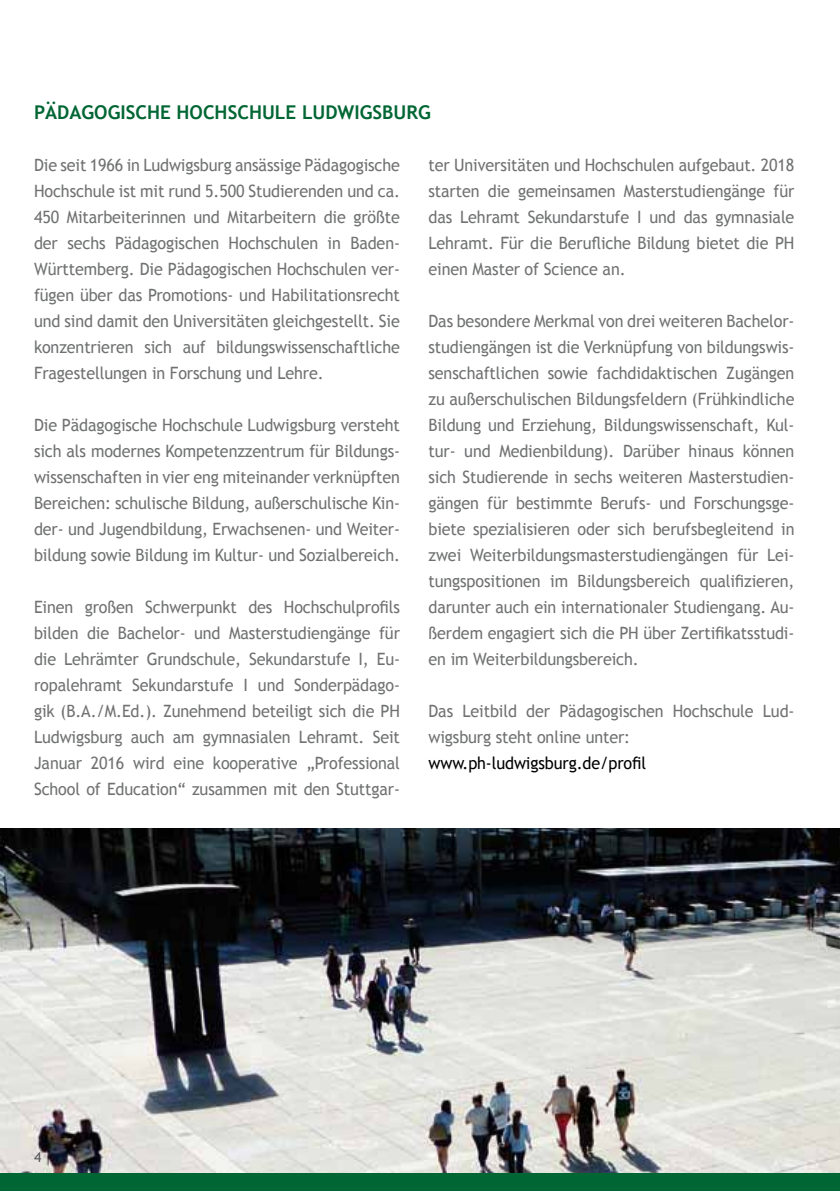
<style>
.page{position:relative;width:840px;height:1191px;background:#fff}
.page>*{position:absolute;margin:0;border:0;box-sizing:border-box;transform-origin:0 0}
.t1{font:700 19px "Trebuchet MS";color:#063}
.t2{font:17px/26px "Trebuchet MS";letter-spacing:-.005em;color:#707172;text-align:justify;scale:.95 1}
.t3{font:17px "Trebuchet MS";letter-spacing:-.005em;color:#000;scale:.95 1}
.t4{font:14px "Trebuchet MS";color:#57585a}
</style>
<div class="page">
<img style="left:0;top:828px;width:839px;height:346px">
<div style="left:0;top:1174px;width:839px;height:17px;background:#063"></div>
<p class="t1" style="left:34px;top:100px;width:398px">PÄDAGOGISCHE HOCHSCHULE LUDWIGSBURG</p>
<p class="t2" style="left:34px;top:152px;width:386px">Die seit 1966 in Ludwigsburg ansässige Pädagogische Hochschule ist mit rund 5.500 Studierenden und ca.<br>450 Mitarbeiterinnen und Mitarbeitern die größte der sechs Pädagogischen Hochschulen in Baden-Württemberg. Die Pädagogischen Hochschulen ver&shy;fügen über das Promotions- und Habilitationsrecht und sind damit den Universitäten gleichgestellt. Sie konzentrieren sich auf bildungswissenschaftliche Fragestellungen in Forschung und Lehre.</p>
<p class="t2" style="left:34px;top:412px;width:386px">Die Pädagogische Hochschule Ludwigsburg versteht sich als modernes Kompetenzzentrum für Bildungs&shy;wissenschaften in vier eng miteinander verknüpften Bereichen: schulische Bildung, außerschulische Kin&shy;der- und Jugendbildung, Erwachsenen- und Weiter&shy;bildung sowie Bildung im Kultur- und Sozialbereich.</p>
<p class="t2" style="left:34px;top:594px;width:386px">Einen großen Schwerpunkt des Hochschulprofils bilden die Bachelor- und Masterstudiengänge für die Lehrämter Grundschule, Sekundarstufe I, Eu&shy;ropalehramt Sekundarstufe I und Sonderpädago&shy;gik (B.A./M.Ed.). Zunehmend beteiligt sich die PH Ludwigsburg auch am gymnasialen Lehramt. Seit Januar 2016 wird eine kooperative „Professional School of Education“ zusammen mit den Stuttgar-</p>
<p class="t2" style="left:428px;top:152px;width:386px">ter Universitäten und Hochschulen aufgebaut. 2018 starten die gemeinsamen Masterstudiengänge für das Lehramt Sekundarstufe I und das gymnasiale Lehramt. Für die Berufliche Bildung bietet die PH einen Master of Science an.</p>
<p class="t2" style="left:428px;top:308px;width:386px">Das besondere Merkmal von drei weiteren Bachelor&shy;studiengängen ist die Verknüpfung von bildungswis&shy;senschaftlichen sowie fachdidaktischen Zugängen zu außerschulischen Bildungsfeldern (Frühkindliche Bildung und Erziehung, Bildungswissenschaft, Kul&shy;tur- und Medienbildung). Darüber hinaus können sich Studierende in sechs weiteren Masterstudien&shy;gängen für bestimmte Berufs- und Forschungsge&shy;biete spezialisieren oder sich berufsbegleitend in zwei Weiterbildungsmasterstudiengängen für Lei&shy;tungspositionen im Bildungsbereich qualifizieren, darunter auch ein internationaler Studiengang. Au&shy;ßerdem engagiert sich die PH über Zertifikatsstudi&shy;en im Weiterbildungsbereich.</p>
<p class="t2" style="left:428px;top:698px;width:386px">Das Leitbild der Pädagogischen Hochschule Lud&shy;wigsburg steht online unter:</p>
<p class="t3" style="left:428px;top:753px;width:230px">www.ph-ludwigsburg.de/profil</p>
<p class="t4" style="left:34px;top:1148px;width:9px">4</p>
</div>
